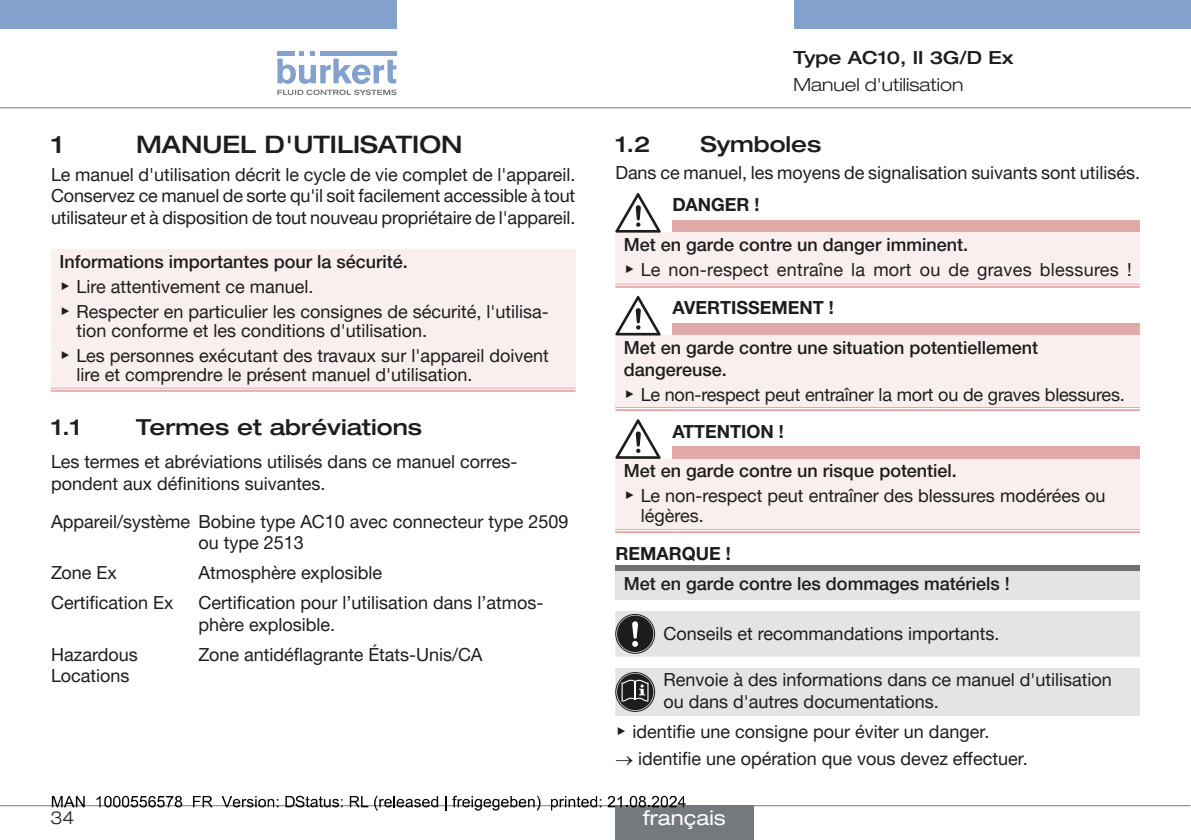
<style>
.page{position:relative;width:1191px;height:840px;background:#fff}
.page>*{position:absolute;margin:0;border:0;box-sizing:border-box;transform-origin:0 0}
.t1{font:500 expanded 24px "Helvetica Neue LTW1 G";color:#1d1d1b}
.t2{font:500 expanded 22px "Helvetica Neue LTW1 G";color:#1d1d1b}
.t3{font:expanded 20px "Helvetica Neue LTW1 G";color:#fff}
.t4{font:18px/21.6px "Helvetica Neue LTW1 G";color:#1d1d1b}
.t5{font:500 18px/21.6px "Helvetica Neue LTW1 G";color:#1d1d1b}
.t6{font:700 18px "Helvetica Neue LTW1 G";color:#1d1d1b}
.t7{font:300 expanded 18px "Helvetica Neue LTW1 G";color:#1d1d1b}
.t8{font:500 expanded 18px "Helvetica Neue LTW1 G";color:#1d1d1b}
.s1{font-weight:500}
.s2{font-family:"Arial Unicode MS"}
.s3{font-weight:700}
</style>
<div class="page">
<svg style="left:1190px;top:0;width:1px;height:28px"></svg>
<div style="left:0;top:0;width:396px;height:28px;background:#82a2cd"></div>
<div style="left:793px;top:0;width:397px;height:28px;background:#82a2cd"></div>
<svg style="left:277px;top:51px;width:119px;height:44px"></svg>
<hr style="left:0;top:107px;width:1190px;height:1px;background:#73797d">
<div style="left:51px;top:249px;width:524px;height:140px;background:#faefef"></div>
<hr style="left:51px;top:387px;width:524px;height:4px;background:#ecc7c7">
<hr style="left:51px;top:387px;width:524px;height:1px;background:#e2a9a9">
<hr style="left:51px;top:389px;width:524px;height:2px;background:#e2a9a9">
<div style="left:672px;top:220px;width:468px;height:12px;background:#e2a9a9"></div>
<div style="left:615px;top:232px;width:525px;height:53px;background:#faefef"></div>
<hr style="left:615px;top:283px;width:57px;height:4px;background:#ecc9c9">
<hr style="left:672px;top:283px;width:468px;height:4px;background:#ecc9c9">
<hr style="left:615px;top:283px;width:57px;height:1px;background:#e2a9a9">
<hr style="left:615px;top:285px;width:57px;height:2px;background:#e2a9a9">
<hr style="left:672px;top:283px;width:468px;height:1px;background:#e2a9a9">
<hr style="left:672px;top:285px;width:468px;height:2px;background:#e2a9a9">
<svg style="left:615px;top:193px;width:45px;height:39px"></svg>
<div style="left:672px;top:323px;width:468px;height:12px;background:#e2a9a9"></div>
<div style="left:615px;top:335px;width:525px;height:74px;background:#faefef"></div>
<hr style="left:615px;top:407px;width:57px;height:4px;background:#fff">
<hr style="left:672px;top:407px;width:468px;height:4px;background:#fff">
<hr style="left:615px;top:407px;width:57px;height:1px;background:#e2a9a9">
<hr style="left:615px;top:409px;width:57px;height:2px;background:#e2a9a9">
<hr style="left:672px;top:407px;width:468px;height:1px;background:#e2a9a9">
<hr style="left:672px;top:409px;width:468px;height:2px;background:#e2a9a9">
<svg style="left:615px;top:295px;width:45px;height:40px"></svg>
<div style="left:672px;top:446px;width:468px;height:12px;background:#e2a9a9"></div>
<div style="left:615px;top:458px;width:525px;height:73px;background:#faefef"></div>
<hr style="left:615px;top:529px;width:57px;height:4px;background:#fcf8f8">
<hr style="left:672px;top:529px;width:468px;height:4px;background:#fcf8f8">
<hr style="left:615px;top:529px;width:57px;height:1px;background:#e2a9a9">
<hr style="left:615px;top:531px;width:57px;height:2px;background:#e2a9a9">
<hr style="left:672px;top:529px;width:468px;height:1px;background:#e2a9a9">
<hr style="left:672px;top:531px;width:468px;height:2px;background:#e2a9a9">
<svg style="left:615px;top:419px;width:45px;height:39px"></svg>
<div style="left:615px;top:565px;width:525px;height:6px;background:#70706f"></div>
<div style="left:615px;top:571px;width:525px;height:28px;background:#e4e4e3"></div>
<div style="left:615px;top:611px;width:525px;height:45px;background:#e4e4e3"></div>
<div style="left:615px;top:668px;width:525px;height:47px;background:#e4e4e3"></div>
<hr style="left:0;top:804px;width:1190px;height:1px;background:#73797d">
<div style="left:615px;top:805px;width:139px;height:34px;background:#73797d"></div>
<svg style="left:52px;top:796px;width:33px;height:10px"></svg>
<svg style="left:96px;top:795px;width:86px;height:12px"></svg>
<svg style="left:193px;top:796px;width:20px;height:10px"></svg>
<svg style="left:222px;top:796px;width:56px;height:11px"></svg>
<svg style="left:285px;top:795px;width:57px;height:12px"></svg>
<svg style="left:350px;top:796px;width:18px;height:10px"></svg>
<svg style="left:374px;top:795px;width:64px;height:15px"></svg>
<svg style="left:445px;top:796px;width:1px;height:14px"></svg>
<svg style="left:452px;top:795px;width:88px;height:15px"></svg>
<svg style="left:551px;top:796px;width:50px;height:14px"></svg>
<svg style="left:607px;top:795px;width:78px;height:12px"></svg>
<h1 class="t1" style="left:51px;top:129px;width:13px">1</h1>
<h1 class="t1" style="left:136px;top:129px;width:328px">MANUEL D'UTILISATION</h1>
<p class="t4" style="left:51px;top:163px;width:526px;text-align:justify">Le manuel d'utilisation décrit le cycle de vie complet de l'appareil.<br>Conservez ce manuel de sorte qu'il soit facilement accessible à tout utilisateur et à disposition de tout nouveau propriétaire de l'appareil.</p>
<p class="t4" style="left:60px;top:249px;width:491px;line-height:24.8px"><span class="s1">Informations importantes pour la sécurité.<br></span><span class="s2">▶</span> Lire attentivement ce manuel.<br><span class="s2">▶</span> Respecter en particulier les consignes de sécurité, l'utilisa-</p>
<p class="t4" style="left:60px;top:318px;width:491px;line-height:24.8px;text-indent:17px">tion conforme et les conditions d'utilisation.<br><span class="s2">▶</span> Les personnes exécutant des travaux sur l'appareil doivent</p>
<p class="t4" style="left:77px;top:364px;width:397px">lire et comprendre le présent manuel d'utilisation.</p>
<p class="t2" style="left:51px;top:413px;width:31px">1.1</p>
<p class="t2" style="left:136px;top:413px;width:287px">Termes et abréviations</p>
<p class="t4" style="left:51px;top:450px;width:468px">Les termes et abréviations utilisés dans ce manuel corres&shy;pondent aux définitions suivantes.</p>
<p class="t4" style="left:198px;top:510px;width:371px;text-indent:-147px">Appareil/système Bobine type AC10 avec connecteur type 2509 ou type 2513</p>
<p class="t4" style="left:51px;top:561px;width:67px">Zone Ex</p>
<p class="t4" style="left:198px;top:561px;width:185px">Atmosphère explosible</p>
<p class="t4" style="left:51px;top:591px;width:124px">Certification Ex</p>
<p class="t4" style="left:198px;top:591px;width:346px">Certification pour l’utilisation dans l’atmos&shy;phère explosible.</p>
<p class="t4" style="left:51px;top:643px;width:88px">Hazardous<br>Locations</p>
<p class="t4" style="left:198px;top:643px;width:285px">Zone antidéflagrante États-Unis/CA</p>
<p class="t7" style="left:51px;top:806px;width:26px">34</p>
<p class="t8" style="left:793px;top:46px;width:221px">Type AC10, II 3G/D Ex</p>
<p class="t7" style="left:793px;top:74px;width:171px">Manuel d'utilisation</p>
<p class="t2" style="left:615px;top:130px;width:37px">1.2</p>
<p class="t2" style="left:700px;top:130px;width:122px">Symboles</p>
<p class="t4" style="left:615px;top:162px;width:526px">Dans ce manuel, les moyens de signalisation suivants sont utilisés.</p>
<p class="t6" style="left:672px;top:194px;width:88px">DANGER !</p>
<p class="t4" style="left:624px;top:232px;width:509px;line-height:24.8px"><span class="s1">Met en garde contre un danger imminent.<br></span><span class="s2">▶</span> Le non-respect entraîne la mort ou de graves blessures !</p>
<p class="t6" style="left:672px;top:296px;width:163px">AVERTISSEMENT !</p>
<p class="t5" style="left:624px;top:337px;width:416px">Met en garde contre une situation potentiellement dangereuse.</p>
<p class="t4" style="left:672px;top:375px;width:454px;line-height:37px;text-indent:-49px"><span class="s2">▶</span> Le non-respect peut entraîner la mort ou de graves blessures.<br><span class="s3">ATTENTION !</span></p>
<p class="t4" style="left:624px;top:458px;width:483px;line-height:24.8px"><span class="s1">Met en garde contre un risque potentiel.<br></span><span class="s2">▶</span> Le non-respect peut entraîner des blessures modérées ou</p>
<p class="t4" style="left:641px;top:504px;width:64px">légères.</p>
<p class="t6" style="left:615px;top:542px;width:117px">REMARQUE !</p>
<p class="t5" style="left:624px;top:572px;width:387px">Met en garde contre les dommages matériels !</p>
<p class="t4" style="left:663px;top:622px;width:337px">Conseils et recommandations importants.</p>
<p class="t4" style="left:663px;top:668px;width:450px">Renvoie à des informations dans ce manuel d'utilisation ou dans d'autres documentations.</p>
<p class="t4" style="left:615px;top:720px;width:375px"><span class="s2">▶</span> identifie une consigne pour éviter un danger.</p>
<p class="t4" style="left:615px;top:747px;width:414px">→ identifie une opération que vous devez effectuer.</p>
<p class="t3" style="left:643px;top:805px;width:84px">français</p>
</div>
